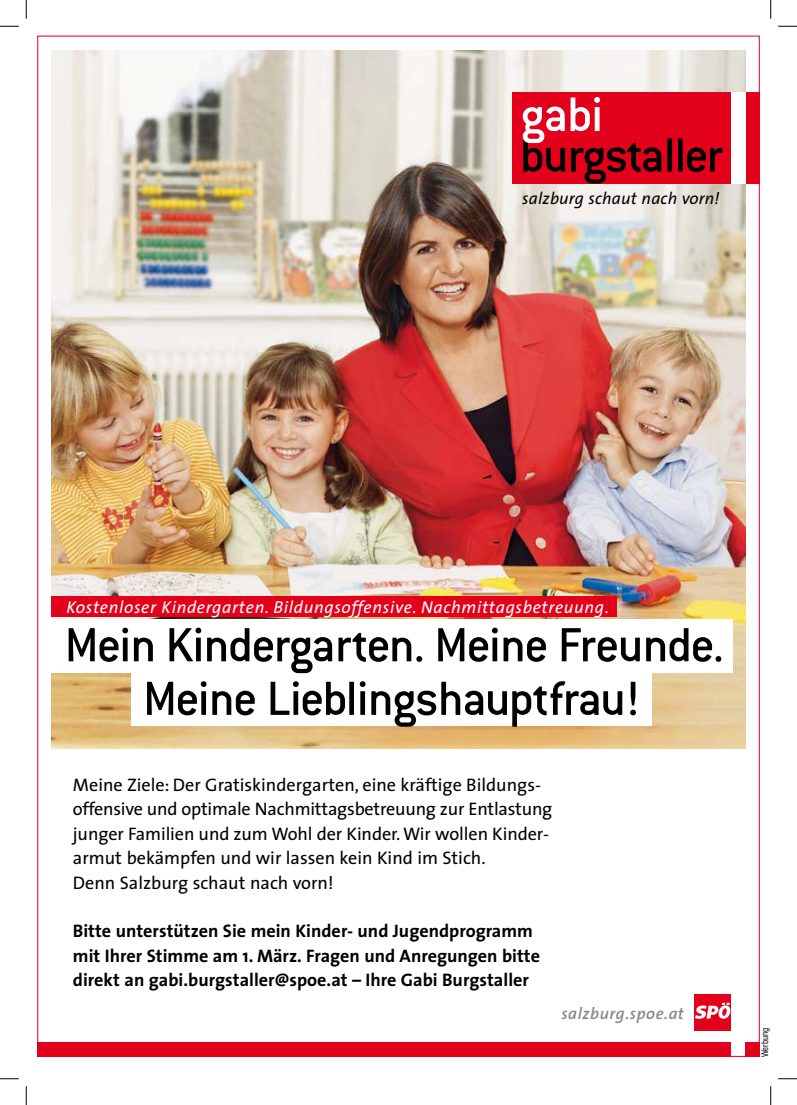
<style>
.page{position:relative;width:797px;height:1105px;background:#fff}
.page>*{position:absolute;margin:0;border:0;box-sizing:border-box;transform-origin:0 0}
.t1{font:500 53.25px "Conduit ITC";color:#fff}
.t2{font:500 52.62px/53.5px "Conduit ITC";letter-spacing:-.03em;color:#000;text-align:center}
.t3{font:18.25px/24.5px "The Sans";letter-spacing:-.005em;color:#000}
.t4{font:700 18.25px/24.5px "The Sans";color:#000}
.t5{font:italic 17.25px "The Sans";letter-spacing:.035em;color:#fff}
.t6{font:italic 16.88px "The Sans";letter-spacing:.01em;color:#000}
.t7{font:italic 600 16.38px "The Sans";letter-spacing:.035em;color:#878889}
.t8{font:condensed 8.75px "Swiss 721 BT";color:#000}
</style>
<div class="page">
<div style="left:37px;top:1042px;width:694px;height:15px;background:#e2001a"></div>
<div style="left:745px;top:1042px;width:14px;height:15px;background:#e2001a"></div>
<img style="left:52px;top:50px;width:693px;height:699px">
<div style="left:694px;top:994px;width:37px;height:36px;background:#e2001a"></div>
<svg style="left:695px;top:1003px;width:36px;height:16px"></svg>
<div style="left:512px;top:93px;width:219px;height:91px;background:#e2001a"></div>
<div style="left:745px;top:93px;width:14px;height:91px;background:#e2001a"></div>
<div style="left:731px;top:93px;width:14px;height:91px;background:#fff"></div>
<div style="left:52px;top:619px;width:681px;height:54px;background:#fff"></div>
<div style="left:131px;top:673px;width:520px;height:53px;background:#fff"></div>
<div style="left:52px;top:596px;width:564px;height:21px;background:#e2001a"></div>
<svg style="left:0;top:25px;width:19px;height:2px"></svg>
<svg style="left:778px;top:25px;width:19px;height:2px"></svg>
<svg style="left:0;top:1078px;width:19px;height:1px"></svg>
<svg style="left:778px;top:1078px;width:19px;height:1px"></svg>
<svg style="left:25px;top:0;width:2px;height:19px"></svg>
<svg style="left:25px;top:1086px;width:2px;height:19px"></svg>
<svg style="left:770px;top:0;width:1px;height:19px"></svg>
<svg style="left:770px;top:1086px;width:1px;height:19px"></svg>
<h1 class="t1" style="left:520px;top:84px;width:84px">gabi</h1>
<h2 class="t2" style="left:520px;top:128px;width:204px">burgstaller</h2>
<p class="t6" style="left:522px;top:184px;width:199px">salzburg schaut nach vorn!</p>
<p class="t5" style="left:66px;top:592px;width:544px">Kostenloser Kindergarten. Bildungsoffensive. Nachmittagsbetreuung.</p>
<h2 class="t2" style="left:65px;top:618px;width:661px">Mein Kindergarten. Meine Freunde.<br>Meine Lieblingshauptfrau!</h2>
<p class="t3" style="left:73px;top:772px;width:481px">Meine Ziele: Der Gratiskindergarten, eine kräftige Bildungs&shy;offensive und optimale Nachmittagsbetreuung zur Entlastung junger Familien und zum Wohl der Kinder. Wir wollen Kinder&shy;armut bekämpfen und wir lassen kein Kind im Stich.<br>Denn Salzburg schaut nach vorn!</p>
<p class="t4" style="left:73px;top:919px;width:468px">Bitte unterstützen Sie mein Kinder- und Jugendprogramm mit Ihrer Stimme am 1. März. Fragen und Anregungen bitte direkt an gabi.burgstaller@spoe.at – Ihre Gabi Burgstaller</p>
<p class="t7" style="left:561px;top:1000px;width:124px">salzburg.spoe.at</p>
<p class="t8" style="left:759px;top:1057px;width:31px;rotate:-90deg">Werbung</p>
</div>
